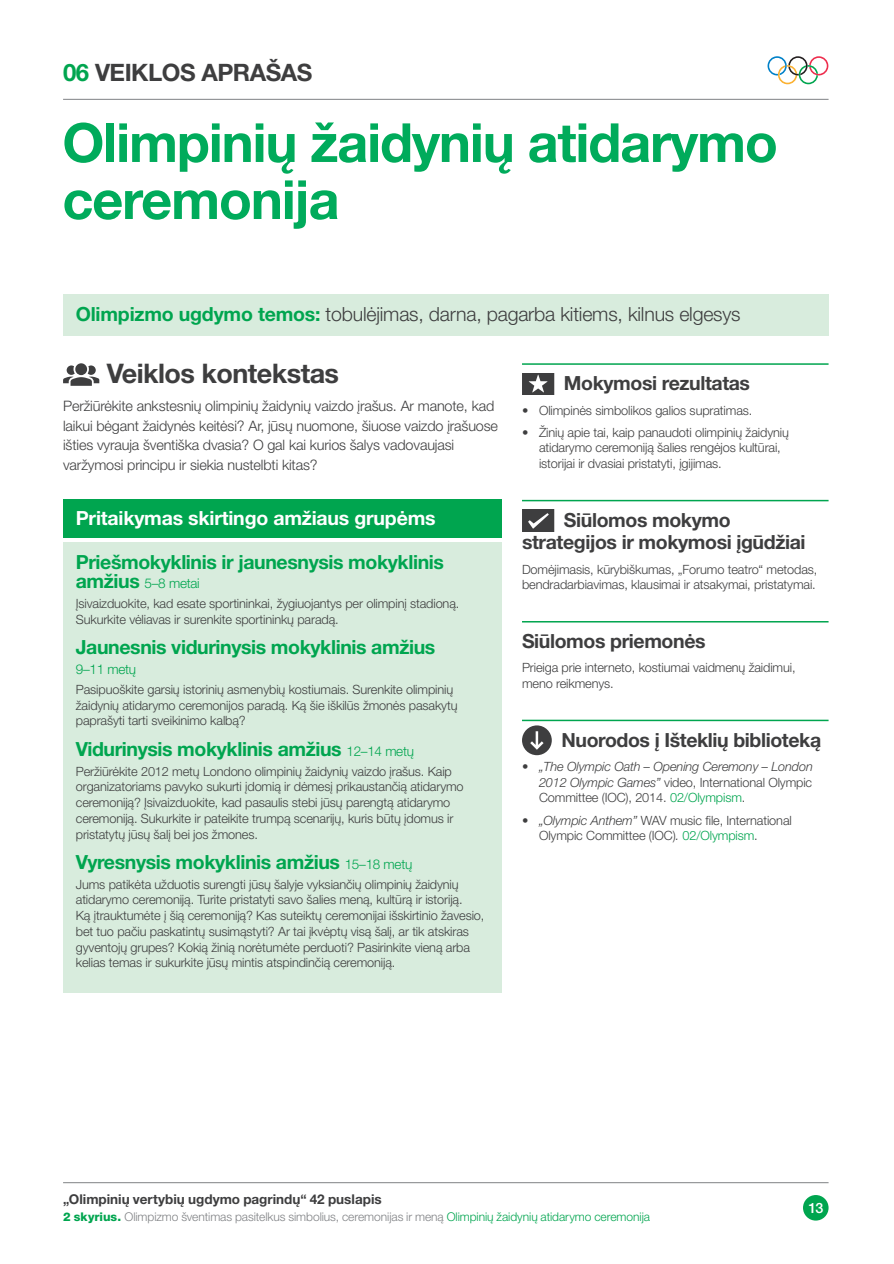
<style>
.page{position:relative;width:894px;height:1264px;background:#fff}
.page>*{position:absolute;margin:0;border:0;box-sizing:border-box;transform-origin:0 0}
.Activity_Sheet_Heade{font:700 54px/57px "Helvetica Neue LT Pro";letter-spacing:-.02em;color:#00ab5b}
.Context_for_Activity{font:700 27px "Helvetica Neue LT Pro";letter-spacing:-.02em;color:#3e3e3f}
.Activity_Sheet_Main{font:700 24px "Helvetica Neue LT Pro";letter-spacing:-.02em;color:#3e3e3f}
.Body_Subhead_Green{font:700 19.5px "Helvetica Neue LT Pro";letter-spacing:-.02em;color:#00a54f}
.Main_Subhead_1_col_L{font:700 19.5px/22.5px "Helvetica Neue LT Pro";letter-spacing:-.02em;color:#3e3e3f}
.Main_Subhead{font:300 19.5px "Helvetica Neue LT Pro";letter-spacing:-.01em;color:#3e3e3f}
.Main_Subhead-2{font:700 19.5px "Helvetica Neue LT Pro";letter-spacing:-.01em;color:#fff}
.Bodytext_Large{font:300 14.4px/19.5px "Helvetica Neue LT Pro";letter-spacing:-.01em;color:#3e3e3f}
.t1{font:500 14.25px "Helvetica Neue LT Pro";color:#fff}
.OVEP_Manual_Referenc{font:700 13.5px "Helvetica Neue LT Pro";color:#3e3e3f}
.Body_Subhead_Green-2{font:300 13.5px "Helvetica Neue LT Pro";letter-spacing:-.02em;color:#00a54f}
.Bodytext{font:300 12.75px/15.8px "Helvetica Neue LT Pro";letter-spacing:-.01em;color:#3e3e3f}
.Bullets{font:300 12.75px/15.8px "Helvetica Neue LT Pro";letter-spacing:-.01em;color:#3e3e3f}
.Bullets-2{font:italic 300 12.75px/15.8px "Helvetica Neue LT Pro";letter-spacing:-.01em;color:#3e3e3f;text-align:justify}
.Section_left{font:300 12px "Helvetica Neue LT Pro";letter-spacing:-.005em;color:#808285}
.s1{color:#00a54f}
.s2{font-weight:700;color:#00a54f}
.s3{font-weight:700;font-size:19.5px}
.s4{font-weight:300;font-size:13.5px}
.s5{font-style:normal}
.s6{font-style:normal;color:#00a54f}
.s7{font-style:italic}
.s8{font-weight:800;color:#00a54f}
</style>
<div class="page">
<div style="left:803px;top:1195px;width:25px;height:25px;background:#00a54f;border-radius:50%"></div>
<svg style="left:767px;top:56px;width:61px;height:28px"></svg>
<hr style="left:63px;top:99px;width:765px;height:1px;background:#808285">
<hr style="left:63px;top:1182px;width:765px;height:1px;background:#808285">
<div style="left:63px;top:294px;width:765px;height:42px;background:#d8ecdd"></div>
<div style="left:63px;top:500px;width:438px;height:38px;background:#00a54f"></div>
<div style="left:63px;top:542px;width:438px;height:451px;background:#d8ecdd"></div>
<svg style="left:63px;top:363px;width:36px;height:23px"></svg>
<hr style="left:522px;top:363px;width:306px;height:2px;background:#00a54f">
<hr style="left:522px;top:500px;width:306px;height:1px;background:#00a54f">
<hr style="left:522px;top:621px;width:306px;height:1px;background:#00a54f">
<hr style="left:522px;top:720px;width:306px;height:1px;background:#00a54f">
<svg style="left:522px;top:373px;width:32px;height:22px"></svg>
<svg style="left:522px;top:510px;width:32px;height:21px"></svg>
<svg style="left:522px;top:725px;width:30px;height:30px"></svg>
<p class="Activity_Sheet_Main" style="left:63px;top:57px;width:251px"><span class="s1">06</span> VEIKLOS APRAŠAS</p>
<p class="Activity_Sheet_Heade" style="left:62px;top:113px;width:717px">Olimpinių žaidynių atidarymo ceremonija</p>
<p class="Main_Subhead" style="left:76px;top:302px;width:666px"><span class="s2">Olimpizmo ugdymo temos:</span> tobulėjimas, darna, pagarba kitiems, kilnus elgesys</p>
<p class="Context_for_Activity" style="left:107px;top:357px;width:234px">Veiklos kontekstas</p>
<p class="Bodytext_Large" style="left:63px;top:396px;width:436px">Peržiūrėkite ankstesnių olimpinių žaidynių vaizdo įrašus. Ar manote, kad laikui bėgant žaidynės keitėsi? Ar, jūsų nuomone, šiuose vaizdo įrašuose išties vyrauja šventiška dvasia? O gal kai kurios šalys vadovaujasi varžymosi principu ir siekia nustelbti kitas?</p>
<p class="Main_Subhead-2" style="left:76px;top:505px;width:361px">Pritaikymas skirtingo amžiaus grupėms</p>
<p class="Body_Subhead_Green" style="left:76px;top:550px;width:370px">Priešmokyklinis ir jaunesnysis mokyklinis</p>
<p class="Body_Subhead_Green-2" style="left:76px;top:575px;width:125px"><span class="s3">amžius</span> 5–8 metai</p>
<p class="Bodytext" style="left:76px;top:596px;width:385px">Įsivaizduokite, kad esate sportininkai, žygiuojantys per olimpinį stadioną.<br>Sukurkite vėliavas ir surenkite sportininkų paradą.</p>
<p class="Body_Subhead_Green" style="left:76px;top:635px;width:361px">Jaunesnis vidurinysis mokyklinis amžius</p>
<p class="Body_Subhead_Green-2" style="left:76px;top:661px;width:62px">9–11 metų</p>
<p class="Bodytext" style="left:76px;top:681px;width:383px">Pasipuoškite garsių istorinių asmenybių kostiumais. Surenkite olimpinių žaidynių atidarymo ceremonijos paradą. Ką šie iškilūs žmonės pasakytų paprašyti tarti sveikinimo kalbą?</p>
<p class="Body_Subhead_Green" style="left:76px;top:736px;width:340px">Vidurinysis mokyklinis amžius <span class="s4">12–14 metų</span></p>
<p class="Bodytext" style="left:76px;top:763px;width:389px">Peržiūrėkite 2012 metų Londono olimpinių žaidynių vaizdo įrašus. Kaip organizatoriams pavyko sukurti įdomią ir dėmesį prikaustančią atidarymo ceremoniją? Įsivaizduokite, kad pasaulis stebi jūsų parengtą atidarymo ceremoniją. Sukurkite ir pateikite trumpą scenarijų, kuris būtų įdomus ir pristatytų jūsų šalį bei jos žmones.</p>
<p class="Body_Subhead_Green" style="left:76px;top:849px;width:338px">Vyresnysis mokyklinis amžius <span class="s4">15–18 metų</span></p>
<p class="Bodytext" style="left:76px;top:876px;width:410px">Jums patikėta užduotis surengti jūsų šalyje vyksiančių olimpinių žaidynių atidarymo ceremoniją. Turite pristatyti savo šalies meną, kultūrą ir istoriją.<br>Ką įtrauktumėte į šią ceremoniją? Kas suteiktų ceremonijai išskirtinio žavesio, bet tuo pačiu paskatintų susimąstyti? Ar tai įkvėptų visą šalį, ar tik atskiras gyventojų grupes? Kokią žinią norėtumėte perduoti? Pasirinkite vieną arba kelias temas ir sukurkite jūsų mintis atspindinčią ceremoniją.</p>
<p class="Main_Subhead_1_col_L" style="left:564px;top:371px;width:188px">Mokymosi rezultatas</p>
<p class="Bullets" style="left:522px;top:402px;width:232px">• Olimpinės simbolikos galios supratimas.</p>
<p class="Bullets" style="left:539px;top:424px;width:251px;text-indent:-17px">• Žinių apie tai, kaip panaudoti olimpinių žaidynių atidarymo ceremoniją šalies rengėjos kultūrai, istorijai ir dvasiai pristatyti, įgijimas.</p>
<p class="Main_Subhead_1_col_L" style="left:522px;top:508px;width:285px;text-indent:42px">Siūlomos mokymo strategijos ir mokymosi įgūdžiai</p>
<p class="Bodytext" style="left:522px;top:561px;width:297px">Domėjimasis, kūrybiškumas, „Forumo teatro“ metodas, bendradarbiavimas, klausimai ir atsakymai, pristatymai.</p>
<p class="Main_Subhead_1_col_L" style="left:522px;top:629px;width:185px">Siūlomos priemonės</p>
<p class="Bodytext" style="left:522px;top:660px;width:275px">Prieiga prie interneto, kostiumai vaidmenų žaidimui, meno reikmenys.</p>
<p class="Main_Subhead_1_col_L" style="left:561px;top:728px;width:261px">Nuorodos į Išteklių biblioteką</p>
<p class="Bullets-2" style="left:539px;top:758px;width:275px;text-indent:-17px"><span class="s5">•</span> „The Olympic Oath – Opening Ceremony – London 2012 Olympic Games” <span class="s5">video, International Olympic Committee (IOC), 2014.</span> <span class="s6">02/Olympism</span><span class="s5">.</span></p>
<p class="Bullets" style="left:539px;top:812px;width:254px;text-indent:-17px">• <span class="s7">„Olympic Anthem”</span> WAV music file, International<br>Olympic Committee (IOC)<span class="s7">.</span> <span class="s1">02/Olympism</span>.</p>
<p class="OVEP_Manual_Referenc" style="left:63px;top:1191px;width:320px">„Olimpinių vertybių ugdymo pagrindų“ 42 puslapis</p>
<p class="Section_left" style="left:63px;top:1209px;width:588px"><span class="s8">2 skyrius.</span> Olimpizmo šventimas pasitelkus simbolius, ceremonijas ir meną <span class="s1">Olimpinių žaidynių atidarymo ceremonija</span></p>
<p class="t1" style="left:808px;top:1199px;width:16px">13</p>
</div>
